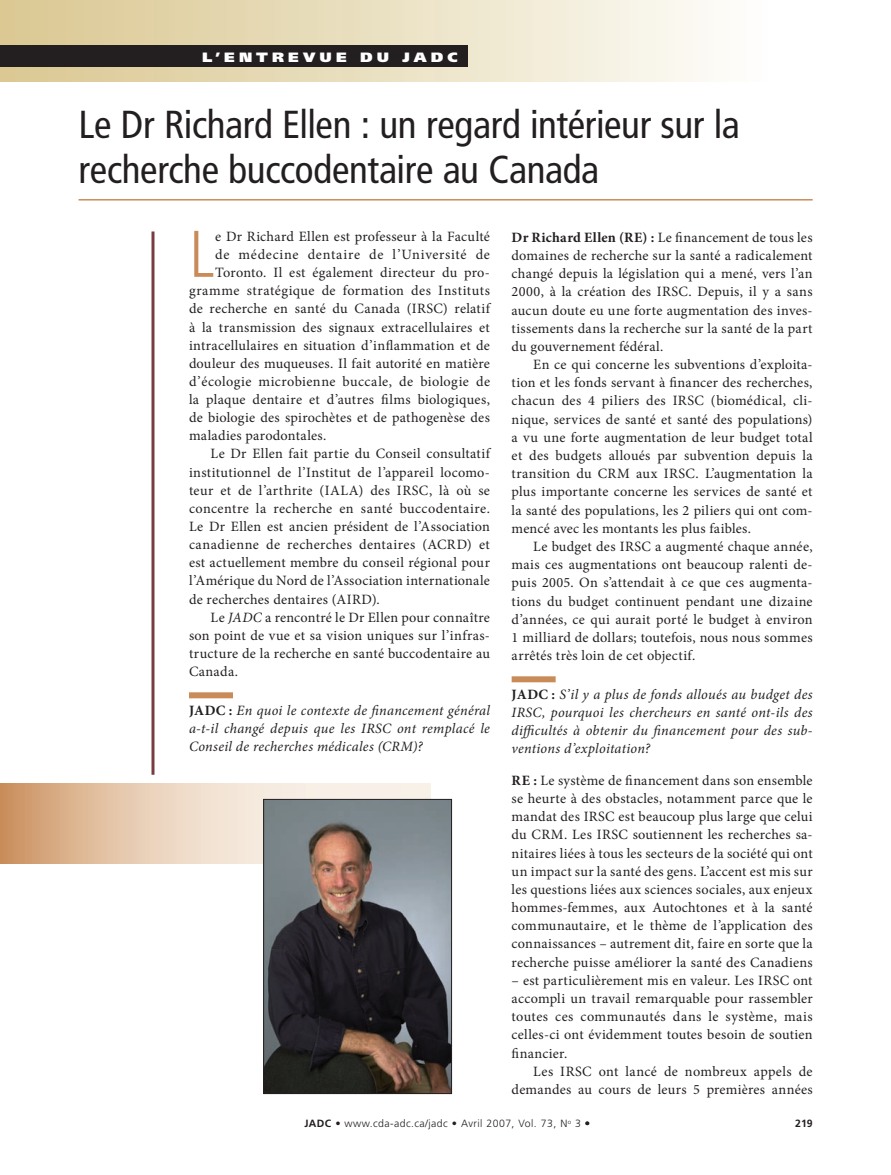
<style>
.page{position:relative;width:891px;height:1175px;background:#fff}
.page>*{position:absolute;margin:0;border:0;box-sizing:border-box;transform-origin:0 0}
._1_-body_minion_para{font:300 condensed 65.85px "Frutiger LT Std";color:#c98c58}
._1_-Clin_Article_hea{font:condensed 39px/45px "Frutiger LT Std";letter-spacing:-.01em;color:#231f20}
._1-body_minion_fr{font:14.25px/18.1px "Minion Pro";letter-spacing:.015em;color:#231f20;text-align:justify}
.jcda_interview_respo{font:14.25px/18.1px "Minion Pro";letter-spacing:.015em;color:#231f20;text-align:justify}
._1_-body_minion_para-2{font:14.25px "Minion Pro";letter-spacing:.02em;color:#231f20}
.jcda_interview_quest{font:italic 14.25px/18.1px "Minion Pro";letter-spacing:.015em;color:#231f20;text-align:justify}
._1_-body_minion_para-3{font:14.25px "Minion Pro";letter-spacing:.05em;color:#231f20}
.t1{font:900 13.5px "Frutiger LT Std";letter-spacing:.26em;color:#fff;scale:1.15 1}
.t2{font:300 10.5px "Frutiger LT Std";letter-spacing:.04em;color:#231f20}
.t3{font:700 10.5px "Frutiger LT Std";color:#231f20}
.s1{font-style:italic}
.s2{font-weight:700;font-style:normal}
.s3{font-weight:700}
</style>
<div class="page">
<div style="left:0;top:0;width:767px;height:81px;background:linear-gradient(to right,#d1be89,#fefefa)"></div>
<div style="left:0;top:45px;width:468px;height:21px;background:#231f20"></div>
<hr style="left:79px;top:199px;width:734px;height:1px;background:#c98c58">
<svg style="left:0;top:783px;width:430px;height:80px;background:#e6cab0"></svg>
<img style="left:265px;top:801px;width:185px;height:291px">
<div style="left:263px;top:799px;width:189px;height:295px;border:1px solid #231f20"></div>
<div style="left:189px;top:692px;width:44px;height:6px;background:#c98c58"></div>
<div style="left:512px;top:676px;width:44px;height:6px;background:#c98c58"></div>
<hr style="left:152px;top:231px;width:2px;height:543px;background:#773d40">
<p class="t1" style="left:202px;top:49px;width:187px">L’ENTREVUE DU JAD</p>
<p class="t1" style="left:447px;top:49px;width:10px">C</p>
<p class="_1_-Clin_Article_hea" style="left:79px;top:102px;width:663px">Le Dr Richard Ellen : un regard intérieur sur la recherche buccodentaire au Canada</p>
<p class="_1_-body_minion_para" style="left:189px;top:217px;width:27px">L</p>
<p class="_1_-body_minion_para-2" style="left:215px;top:227px;width:276px">e Dr Richard Ellen est professeur à la Faculté</p>
<p class="_1_-body_minion_para-3" style="left:215px;top:245px;width:276px">de médecine dentaire de l’Université de</p>
<p class="_1_-body_minion_para-2" style="left:215px;top:263px;width:276px">Toronto. Il est également directeur du pro-</p>
<p class="_1_-body_minion_para-2" style="left:189px;top:281px;width:302px">gramme stratégique de formation des Instituts</p>
<p class="_1_-body_minion_para-2" style="left:189px;top:299px;width:303px">de recherche en santé du Canada (IRSC) relatif</p>
<p class="_1_-body_minion_para-2" style="left:189px;top:317px;width:302px">à la transmission des signaux extracellulaires et</p>
<p class="_1_-body_minion_para-2" style="left:189px;top:335px;width:303px">intracellulaires en situation d’inflammation et de</p>
<p class="_1_-body_minion_para-2" style="left:189px;top:354px;width:302px">douleur des muqueuses. Il fait autorité en matière</p>
<p class="_1_-body_minion_para-2" style="left:189px;top:372px;width:303px">d’écologie microbienne buccale, de biologie de</p>
<p class="_1_-body_minion_para-2" style="left:189px;top:390px;width:302px">la plaque dentaire et d’autres films biologiques,</p>
<p class="_1_-body_minion_para-2" style="left:189px;top:408px;width:302px">de biologie des spirochètes et de pathogenèse des</p>
<p class="_1_-body_minion_para-2" style="left:189px;top:426px;width:139px">maladies parodontales.</p>
<p class="_1-body_minion_fr" style="left:189px;top:445px;width:303px;text-indent:22px">Le Dr Ellen fait partie du Conseil consultatif institutionnel de l’Institut de l’appareil locomo&shy;teur et de l’arthrite (IALA) des IRSC, là où se concentre la recherche en santé buccodentaire.<br>Le Dr Ellen est ancien président de l’Association canadienne de recherches dentaires (ACRD) et est actuellement membre du conseil régional pour l’Amérique du Nord de l’Association internationale de recherches dentaires (AIRD).</p>
<p class="_1-body_minion_fr" style="left:189px;top:608px;width:303px;text-indent:22px">Le <span class="s1">JADC</span> a rencontré le Dr Ellen pour connaître son point de vue et sa vision uniques sur l’infras&shy;tructure de la recherche en santé buccodentaire au Canada.</p>
<p class="jcda_interview_quest" style="left:189px;top:701px;width:303px"><span class="s2">JADC :</span> En quoi le contexte de financement général a-t-il changé depuis que les IRSC ont remplacé le Conseil de recherches médicales (CRM)?</p>
<p class="jcda_interview_respo" style="left:512px;top:228px;width:303px"><span class="s3">Dr Richard Ellen (RE) :</span> Le financement de tous les domaines de recherche sur la santé a radicalement changé depuis la législation qui a mené, vers l’an 2000, à la création des IRSC. Depuis, il y a sans aucun doute eu une forte augmentation des inves&shy;tissements dans la recherche sur la santé de la part du gouvernement fédéral.</p>
<p class="_1-body_minion_fr" style="left:512px;top:355px;width:303px;text-indent:22px">En ce qui concerne les subventions d’exploita&shy;tion et les fonds servant à financer des recherches, chacun des 4 piliers des IRSC (biomédical, cli&shy;nique, services de santé et santé des populations) a vu une forte augmentation de leur budget total et des budgets alloués par subvention depuis la transition du CRM aux IRSC. L’augmentation la plus importante concerne les services de santé et la santé des populations, les 2 piliers qui ont com&shy;mencé avec les montants les plus faibles.</p>
<p class="_1-body_minion_fr" style="left:512px;top:537px;width:303px;text-indent:22px">Le budget des IRSC a augmenté chaque année, mais ces augmentations ont beaucoup ralenti de&shy;puis 2005. On s’attendait à ce que ces augmenta&shy;tions du budget continuent pendant une dizaine d’années, ce qui aurait porté le budget à environ 1 milliard de dollars; toutefois, nous nous sommes arrêtés très loin de cet objectif.</p>
<p class="jcda_interview_quest" style="left:512px;top:685px;width:303px"><span class="s2">JADC :</span> S’il y a plus de fonds alloués au budget des IRSC, pourquoi les chercheurs en santé ont‑ils des difficultés à obtenir du financement pour des sub&shy;ventions d’exploitation?</p>
<p class="jcda_interview_respo" style="left:512px;top:771px;width:303px"><span class="s3">RE :</span> Le système de financement dans son ensemble se heurte à des obstacles, notamment parce que le mandat des IRSC est beaucoup plus large que celui du CRM. Les IRSC soutiennent les recherches sa&shy;nitaires liées à tous les secteurs de la société qui ont un impact sur la santé des gens. L’accent est mis sur les questions liées aux sciences sociales, aux enjeux hommes-femmes, aux Autochtones et à la santé communautaire, et le thème de l’application des connaissances – autrement dit, faire en sorte que la recherche puisse améliorer la santé des Canadiens</p>
<p class="jcda_interview_respo" style="left:512px;top:971px;width:303px">– est particulièrement mis en valeur. Les IRSC ont accompli un travail remarquable pour rassembler toutes ces communautés dans le système, mais celles-ci ont évidemment toutes besoin de soutien financier.</p>
<p class="_1-body_minion_fr" style="left:512px;top:1062px;width:302px;text-align:right">Les IRSC ont lancé de nombreux appels de demandes au cours de leurs 5 premières années</p>
<p class="t2" style="left:304px;top:1117px;width:287px"><span class="s3">JADC •</span> www.cda-adc.ca/jadc • Avril 2007, Vol. 73, N<sup>o</sup> 3 •</p>
<p class="t3" style="left:795px;top:1117px;width:19px">219</p>
</div>
